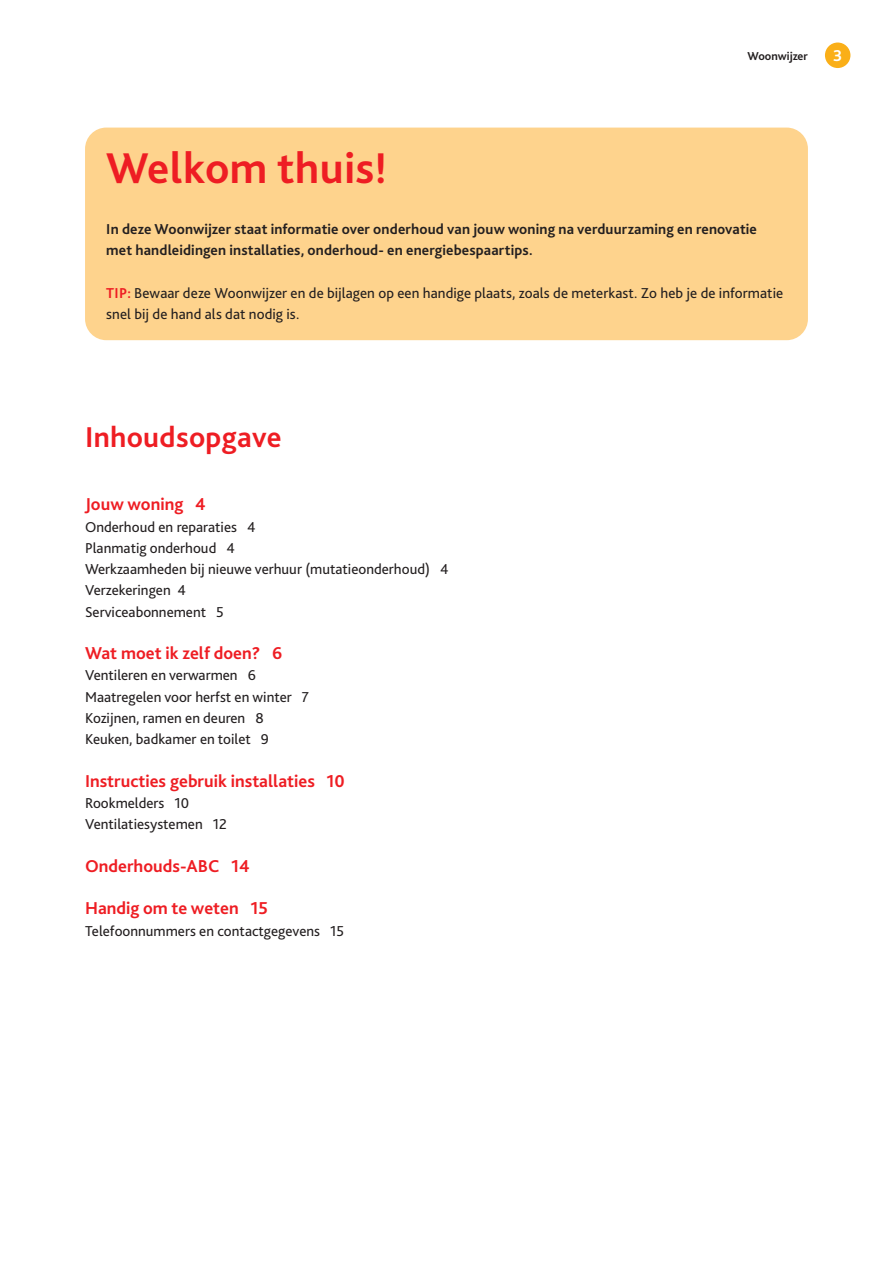
<style>
.page{position:relative;width:893px;height:1263px;background:#fff}
.page>*{position:absolute;margin:0;border:0;box-sizing:border-box;transform-origin:0 0}
.Hfdst_Bold{font:700 45px "Bliss";letter-spacing:.01em;color:#ee1d23}
.Hfdst_Bold-2{font:700 30px "Bliss";letter-spacing:.01em;color:#ee1d23}
.Bodytekst{font:700 18px "Bliss";color:#ee1d23}
.t1{font:700 16.5px "Bliss";color:#fff}
.Bodytekst-2{font:15px/21.3px "Bliss";color:#231f20}
.Bodytekst-3{font:700 15px/21.3px "Bliss";letter-spacing:.01em;color:#231f20}
.Body_streepjes{font:15px "Bliss";color:#231f20}
.t2{font:700 12px "Bliss";color:#231f20}
.s1{font-weight:700;color:#ee1d23}
</style>
<div class="page">
<div style="left:825px;top:43px;width:25px;height:25px;background:#faaf18;border-radius:50%"></div>
<div style="left:85px;top:128px;width:723px;height:212px;background:#fed38d;border-radius:21px"></div>
<p class="Hfdst_Bold" style="left:106px;top:140px;width:282px">Welkom thuis!</p>
<p class="t2" style="left:748px;top:49px;width:62px">Woonwijzer</p>
<p class="t1" style="left:833px;top:45px;width:11px">3</p>
<p class="Bodytekst-3" style="left:106px;top:218px;width:652px">In deze Woonwijzer staat informatie over onderhoud van jouw woning na verduurzaming en renovatie met handleidingen installaties, onderhoud- en energiebespaartips.</p>
<p class="Bodytekst-2" style="left:106px;top:282px;width:678px"><span class="s1">TIP:</span> Bewaar deze Woonwijzer en de bijlagen op een handige plaats, zoals de meterkast. Zo heb je de informatie snel bij de hand als dat nodig is.</p>
<p class="Hfdst_Bold-2" style="left:85px;top:418px;width:198px">Inhoudsopgave</p>
<p class="Bodytekst" style="left:85px;top:493px;width:122px">Jouw woning 4</p>
<p class="Body_streepjes" style="left:85px;top:517px;width:172px">Onderhoud en reparaties 4</p>
<p class="Body_streepjes" style="left:85px;top:538px;width:151px">Planmatig onderhoud 4</p>
<p class="Body_streepjes" style="left:85px;top:560px;width:365px">Werkzaamheden bij nieuwe verhuur (mutatieonderhoud) 4</p>
<p class="Body_streepjes" style="left:85px;top:581px;width:102px">Verzekeringen 4</p>
<p class="Body_streepjes" style="left:85px;top:602px;width:140px">Serviceabonnement 5</p>
<p class="Bodytekst" style="left:85px;top:642px;width:199px">Wat moet ik zelf doen? 6</p>
<p class="Bodytekst-2" style="left:85px;top:665px;width:172px">Ventileren en verwarmen 6</p>
<p class="Bodytekst-2" style="left:85px;top:686px;width:226px">Maatregelen voor herfst en winter 7</p>
<p class="Bodytekst-2" style="left:85px;top:707px;width:180px">Kozijnen, ramen en deuren 8</p>
<p class="Bodytekst-2" style="left:85px;top:728px;width:185px">Keuken, badkamer en toilet 9</p>
<p class="Bodytekst" style="left:85px;top:769px;width:261px">Instructies gebruik installaties 10</p>
<p class="Bodytekst-2" style="left:85px;top:792px;width:106px">Rookmelders 10</p>
<p class="Bodytekst-2" style="left:85px;top:813px;width:143px">Ventilatiesystemen 12</p>
<p class="Bodytekst" style="left:85px;top:854px;width:166px">Onderhouds-ABC 14</p>
<p class="Bodytekst" style="left:85px;top:897px;width:184px">Handig om te weten 15</p>
<p class="Bodytekst-2" style="left:85px;top:920px;width:261px">Telefoonnummers en contactgegevens 15</p>
</div>
